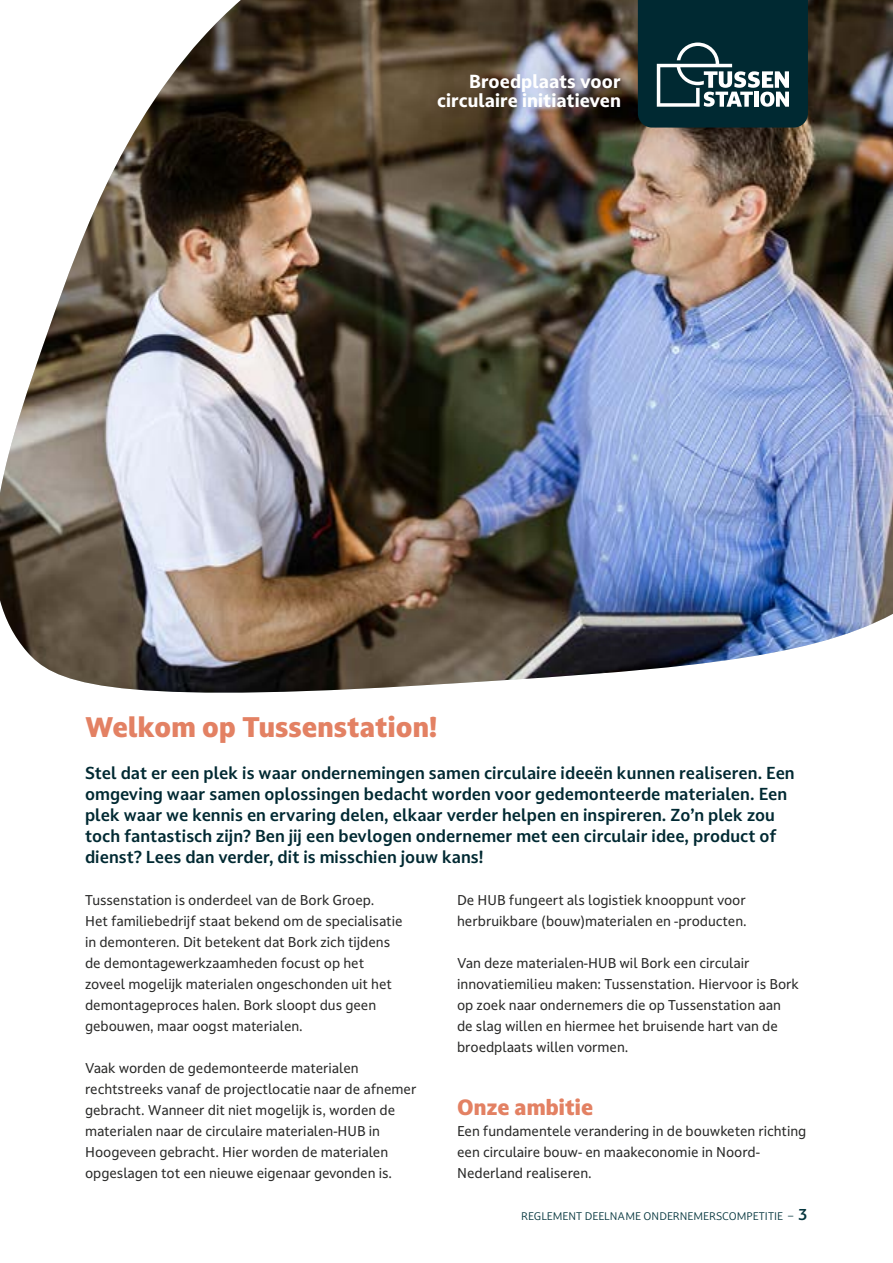
<style>
.page{position:relative;width:893px;height:1263px;background:#fff}
.page>*{position:absolute;margin:0;border:0;box-sizing:border-box;transform-origin:0 0}
.t1{font:900 27px "Darkmode Darkmode On";color:#e38163}
.t2{font:900 21px "Darkmode Darkmode On";color:#e38163}
.t3{font:18px/18.9px "Darkmode Darkmode On X Bold";color:#fff;text-align:right}
.t4{font:700 16.5px/21px "Darkmode Darkmode On";color:#002932}
.t5{font:13.5px/21px "Darkmode Darkmode Off";color:#282827}
.t6{font:10.5px "Darkmode Darkmode On";color:#04353d}
.s1{font-weight:700;font-size:15px}
</style>
<div class="page">
<img style="left:0;top:0;width:893px;height:693px">
<svg style="left:638px;top:0;width:170px;height:128px;background:#1f434a"></svg>
<h3 class="t3" style="left:437px;top:71px;width:185px">Broedplaats voor circulaire initiatieven</h3>
<h1 class="t1" style="left:85px;top:709px;width:354px">Welkom op Tussenstation!</h1>
<p class="t4" style="left:85px;top:762px;width:711px">Stel dat er een plek is waar ondernemingen samen circulaire ideeën kunnen realiseren. Een omgeving waar samen oplossingen bedacht worden voor gedemonteerde materialen. Een plek waar we kennis en ervaring delen, elkaar verder helpen en inspireren. Zo’n plek zou toch fantastisch zijn? Ben jij een bevlogen ondernemer met een circulair idee, product of dienst? Lees dan verder, dit is misschien jouw kans!</p>
<p class="t5" style="left:85px;top:889px;width:319px">Tussenstation is onderdeel van de Bork Groep.<br>Het familiebedrijf staat bekend om de specialisatie in demonteren. Dit betekent dat Bork zich tijdens de demontagewerkzaamheden focust op het zoveel mogelijk materialen ongeschonden uit het demontageproces halen. Bork sloopt dus geen gebouwen, maar oogst materialen.</p>
<p class="t5" style="left:85px;top:1057px;width:333px">Vaak worden de gedemonteerde materialen rechtstreeks vanaf de projectlocatie naar de afnemer gebracht. Wanneer dit niet mogelijk is, worden de materialen naar de circulaire materialen-HUB in Hoogeveen gebracht. Hier worden de materialen opgeslagen tot een nieuwe eigenaar gevonden is.</p>
<p class="t5" style="left:457px;top:889px;width:291px">De HUB fungeert als logistiek knooppunt voor herbruikbare (bouw)materialen en -producten.</p>
<p class="t5" style="left:457px;top:952px;width:343px">Van deze materialen-HUB wil Bork een circulair innovatiemilieu maken: Tussenstation. Hiervoor is Bork op zoek naar ondernemers die op Tussenstation aan de slag willen en hiermee het bruisende hart van de broedplaats willen vormen.</p>
<h2 class="t2" style="left:457px;top:1093px;width:138px">Onze ambitie</h2>
<p class="t5" style="left:457px;top:1120px;width:351px">Een fundamentele verandering in de bouwketen richting een circulaire bouw- en maakeconomie in Noord-<br>Nederland realiseren.</p>
<p class="t6" style="left:521px;top:1209px;width:288px">REGLEMENT DEELNAME ONDERNEMERSCOMPETITIE – <span class="s1">3</span></p>
</div>
